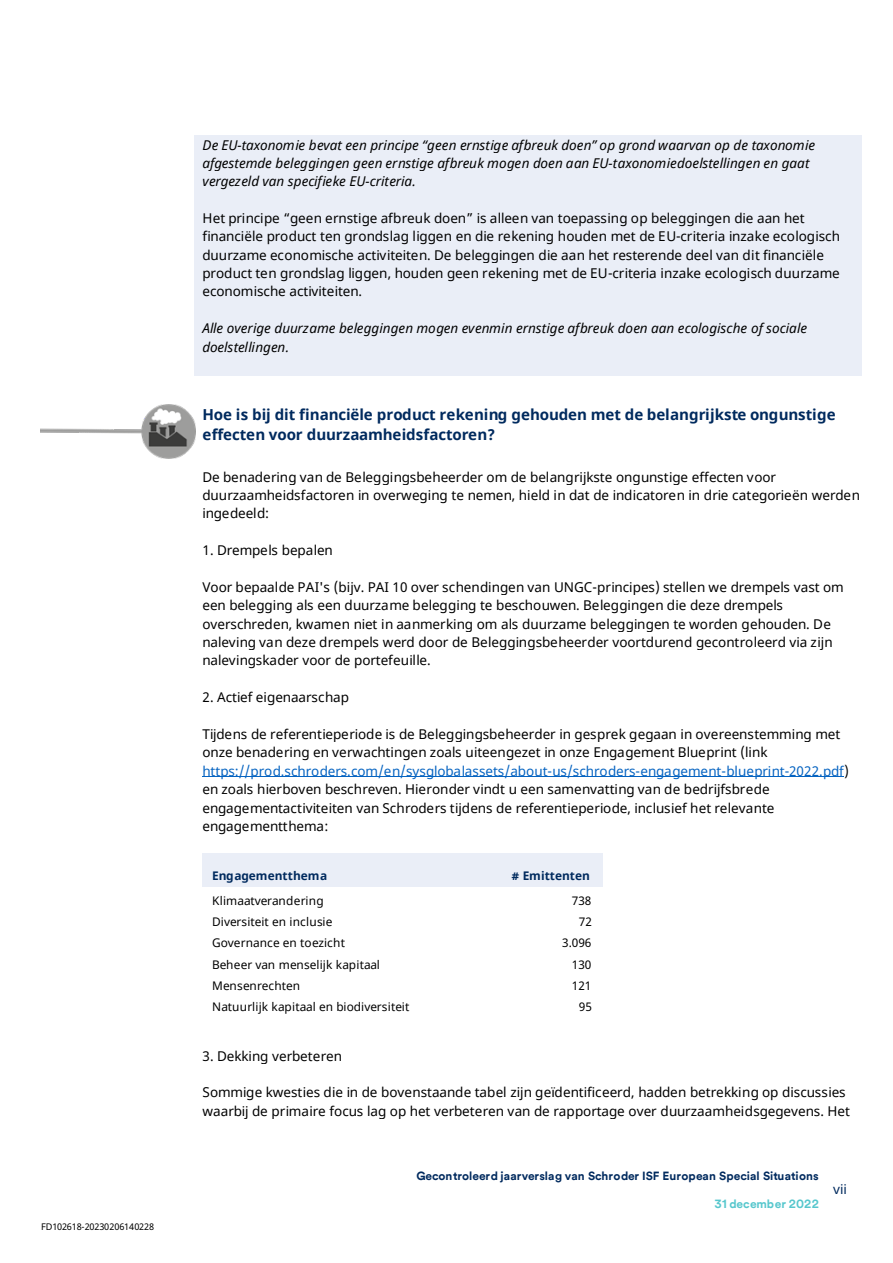
<style>
.page{position:relative;width:893px;height:1263px;background:#fff}
.page>*{position:absolute;margin:0;border:0;box-sizing:border-box;transform-origin:0 0}
.t1{font:700 15.15px/20.5px "Noto Sans";color:#002a5e}
.t2{font:13.5px/18.3px "Noto Sans";letter-spacing:-.005em;color:#000}
.t3{font:italic 13.5px/18.3px "Noto Sans";letter-spacing:-.005em;color:#000}
.t4{font:13.5px "Noto Sans";color:#002a5e}
.t5{font:11.85px "Noto Sans";letter-spacing:.005em;color:#000}
.t6{font:700 11.85px "Schroders Circular TT";letter-spacing:.005em;color:#002a5e}
.t7{font:700 11.85px "Noto Sans";color:#002a5e}
.t8{font:700 11.85px "Schroders Circular TT";letter-spacing:-.015em;color:#57c7cd}
.t9{font:9.15px "Noto Sans";letter-spacing:-.02em;color:#000}
.s1{color:#0563c1}
</style>
<div class="page">
<div style="left:202px;top:135px;width:659px;height:18px;background:#eaeef7"></div>
<div style="left:202px;top:153px;width:659px;height:19px;background:#eaeef7"></div>
<div style="left:202px;top:172px;width:659px;height:18px;background:#eaeef7"></div>
<div style="left:202px;top:190px;width:659px;height:18px;background:#eaeef7"></div>
<div style="left:202px;top:208px;width:659px;height:19px;background:#eaeef7"></div>
<div style="left:202px;top:227px;width:659px;height:18px;background:#eaeef7"></div>
<div style="left:202px;top:245px;width:659px;height:19px;background:#eaeef7"></div>
<div style="left:202px;top:264px;width:659px;height:18px;background:#eaeef7"></div>
<div style="left:202px;top:282px;width:659px;height:18px;background:#eaeef7"></div>
<div style="left:202px;top:300px;width:659px;height:19px;background:#eaeef7"></div>
<div style="left:202px;top:319px;width:659px;height:18px;background:#eaeef7"></div>
<div style="left:202px;top:337px;width:659px;height:19px;background:#eaeef7"></div>
<div style="left:202px;top:356px;width:659px;height:20px;background:#eaeef7"></div>
<hr style="left:202px;top:777px;width:642px;height:1px;background:#0563c1">
<div style="left:202px;top:853px;width:10px;height:34px;background:#eaeef7"></div>
<div style="left:212px;top:853px;width:293px;height:34px;background:#eaeef7"></div>
<div style="left:505px;top:853px;width:87px;height:34px;background:#eaeef7"></div>
<div style="left:592px;top:853px;width:10px;height:34px;background:#eaeef7"></div>
<img style="left:41px;top:404px;width:155px;height:54px">
<p class="t9" style="left:41px;top:1220px;width:115px">FD102618-20230206140228</p>
<p class="t3" style="left:202px;top:135px;width:614px">De EU-taxonomie bevat een principe “geen ernstige afbreuk doen” op grond waarvan op de taxonomie afgestemde beleggingen geen ernstige afbreuk mogen doen aan EU-taxonomiedoelstellingen en gaat vergezeld van specifieke EU-criteria.</p>
<p class="t2" style="left:202px;top:209px;width:639px">Het principe “geen ernstige afbreuk doen” is alleen van toepassing op beleggingen die aan het financiële product ten grondslag liggen en die rekening houden met de EU-criteria inzake ecologisch duurzame economische activiteiten. De beleggingen die aan het resterende deel van dit financiële product ten grondslag liggen, houden geen rekening met de EU-criteria inzake ecologisch duurzame economische activiteiten.</p>
<p class="t3" style="left:202px;top:319px;width:606px">Alle overige duurzame beleggingen mogen evenmin ernstige afbreuk doen aan ecologische of sociale doelstellingen.</p>
<p class="t1" style="left:202px;top:404px;width:635px">Hoe is bij dit financiële product rekening gehouden met de belangrijkste ongunstige effecten voor duurzaamheidsfactoren?</p>
<p class="t2" style="left:202px;top:468px;width:659px">De benadering van de Beleggingsbeheerder om de belangrijkste ongunstige effecten voor duurzaamheidsfactoren in overweging te nemen, hield in dat de indicatoren in drie categorieën werden ingedeeld:</p>
<p class="t2" style="left:202px;top:542px;width:132px">1. Drempels bepalen</p>
<p class="t2" style="left:202px;top:578px;width:643px">Voor bepaalde PAI's (bijv. PAI 10 over schendingen van UNGC-principes) stellen we drempels vast om een belegging als een duurzame belegging te beschouwen. Beleggingen die deze drempels overschreden, kwamen niet in aanmerking om als duurzame beleggingen te worden gehouden. De naleving van deze drempels werd door de Beleggingsbeheerder voortdurend gecontroleerd via zijn nalevingskader voor de portefeuille.</p>
<p class="t2" style="left:202px;top:688px;width:148px">2. Actief eigenaarschap</p>
<p class="t2" style="left:202px;top:725px;width:648px">Tijdens de referentieperiode is de Beleggingsbeheerder in gesprek gegaan in overeenstemming met onze benadering en verwachtingen zoals uiteengezet in onze Engagement Blueprint (link <span class="s1">https://prod.schroders.com/en/sysglobalassets/about-us/schroders-engagement-blueprint-2022.pdf</span>) en zoals hierboven beschreven. Hieronder vindt u een samenvatting van de bedrijfsbrede engagementactiviteiten van Schroders tijdens de referentieperiode, inclusief het relevante engagementthema:</p>
<p class="t7" style="left:212px;top:868px;width:117px">Engagementthema</p>
<p class="t7" style="left:511px;top:868px;width:80px"># Emittenten</p>
<p class="t5" style="left:212px;top:893px;width:113px">Klimaatverandering</p>
<p class="t5" style="left:572px;top:893px;width:21px">738</p>
<p class="t5" style="left:212px;top:914px;width:122px">Diversiteit en inclusie</p>
<p class="t5" style="left:579px;top:914px;width:15px">72</p>
<p class="t5" style="left:212px;top:935px;width:134px">Governance en toezicht</p>
<p class="t5" style="left:562px;top:935px;width:31px">3.096</p>
<p class="t5" style="left:212px;top:956px;width:169px">Beheer van menselijk kapitaal</p>
<p class="t5" style="left:572px;top:956px;width:21px">130</p>
<p class="t5" style="left:212px;top:977px;width:89px">Mensenrechten</p>
<p class="t5" style="left:572px;top:977px;width:21px">121</p>
<p class="t5" style="left:212px;top:998px;width:199px">Natuurlijk kapitaal en biodiversiteit</p>
<p class="t5" style="left:579px;top:998px;width:15px">95</p>
<p class="t2" style="left:202px;top:1047px;width:141px">3. Dekking verbeteren</p>
<p class="t2" style="left:202px;top:1084px;width:649px">Sommige kwesties die in de bovenstaande tabel zijn geïdentificeerd, hadden betrekking op discussies waarbij de primaire focus lag op het verbeteren van de rapportage over duurzaamheidsgegevens. Het</p>
<p class="t6" style="left:416px;top:1167px;width:404px">Gecontroleerd jaarverslag van Schroder ISF European Special Situations</p>
<p class="t8" style="left:714px;top:1196px;width:106px">31 december 2022</p>
<p class="t4" style="left:833px;top:1179px;width:15px">vii</p>
</div>
